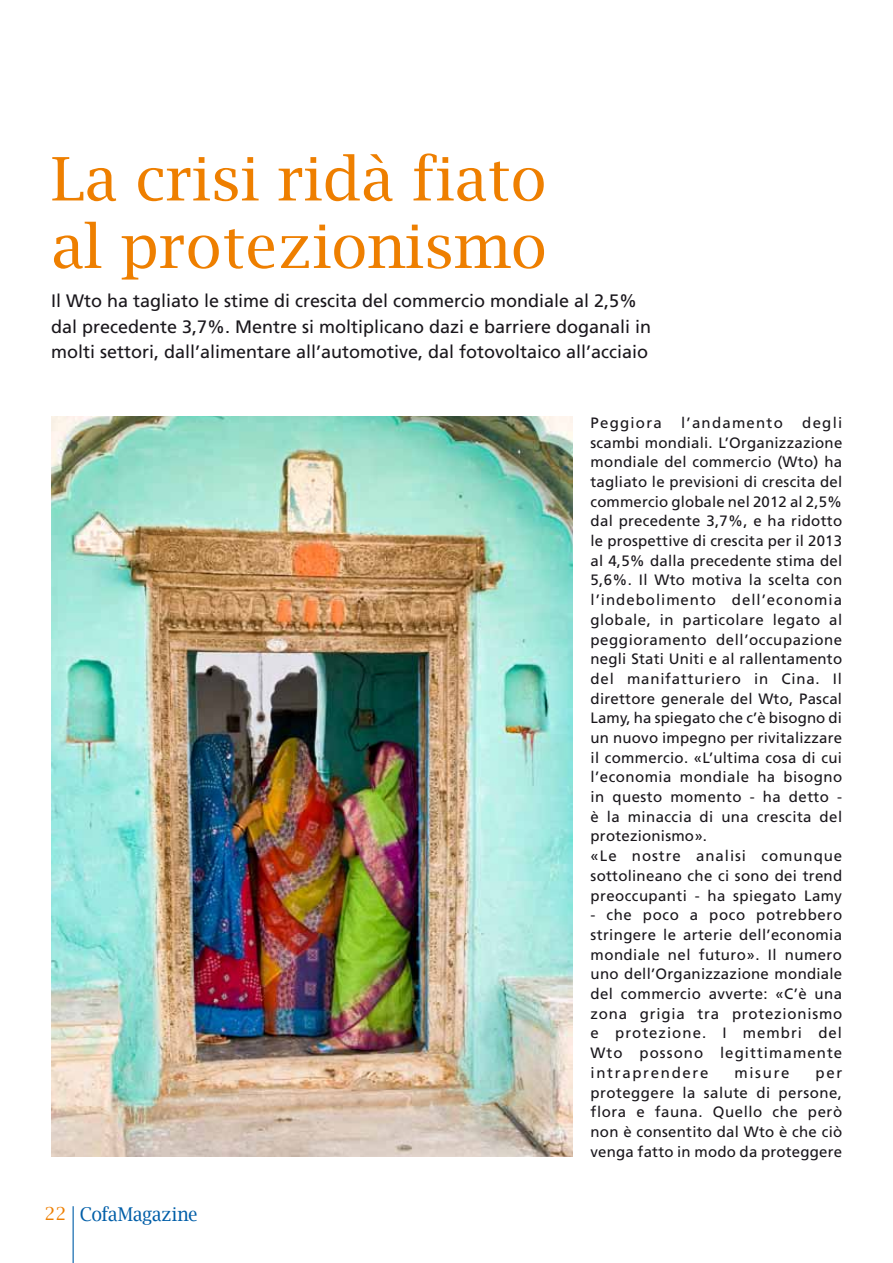
<style>
.page{position:relative;width:893px;height:1263px;background:#fff}
.page>*{position:absolute;margin:0;border:0;box-sizing:border-box;transform-origin:0 0}
.t1{font:60px/67.5px "Lucida Bright";color:#ee7f00}
.t2{font:19.05px "Lucida Bright";letter-spacing:-.02em;color:#005ea8;scale:.94 1}
.t3{font:18px/25.5px "Frutiger";color:#1a171c}
.t4{font:15px/19.6px "Frutiger";letter-spacing:.02em;color:#1a171c;text-align:justify}
.t5{font:15px "Frutiger";letter-spacing:.085em;color:#1a171c}
.s1{font-size:18px;color:#ee7f00}
</style>
<div class="page">
<hr style="left:73px;top:1206px;width:1px;height:57px;background:#005ea8">
<img style="left:51px;top:416px;width:522px;height:741px">
<h1 class="t1" style="left:51px;top:145px;width:497px">La crisi ridà fiato al protezionismo</h1>
<p class="t3" style="left:51px;top:288px;width:602px">Il Wto ha tagliato le stime di crescita del commercio mondiale al 2,5% dal precedente 3,7%. Mentre si moltiplicano dazi e barriere doganali in molti settori, dall’alimentare all’automotive, dal fotovoltaico all’acciaio</p>
<p class="t2" style="left:45px;top:1203px;width:164px"><span class="s1">22</span> CofaMagazine</p>
<p class="t4" style="left:591px;top:413px;width:253px;text-align:left;text-indent:212px">degli scambi mondiali. L’Organizzazione mondiale del commercio (Wto) ha tagliato le previsioni di crescita del commercio globale nel 2012 al 2,5% dal precedente 3,7%, e ha ridotto le prospettive di crescita per il 2013 al 4,5% dalla precedente stima del<br>5,6%. Il Wto motiva la scelta con l’indebolimento dell’economia globale, in particolare legato al peggioramento dell’occupazione negli Stati Uniti e al rallentamento del manifatturiero in Cina. Il direttore generale del Wto, Pascal<br>Lamy, ha spiegato che c’è bisogno di un nuovo impegno per rivitalizzare il commercio. «L’ultima cosa di cui l’economia mondiale ha bisogno in questo momento - ha detto - è la minaccia di una crescita del protezionismo».<br>«Le nostre analisi comunque sottolineano che ci sono dei trend preoccupanti - ha spiegato Lamy</p>
<p class="t4" style="left:591px;top:905px;width:253px">- che poco a poco potrebbero stringere le arterie dell’economia mondiale nel futuro». Il numero uno dell’Organizzazione mondiale del commercio avverte: «C’è una zona grigia tra protezionismo e protezione. I membri del Wto possono legittimamente intraprendere</p>
<p class="t5" style="left:591px;top:414px;width:73px">Peggiora</p>
<p class="t5" style="left:681px;top:414px;width:103px">l’andamento</p>
<p class="t4" style="left:734px;top:1063px;width:57px">misure</p>
<p class="t4" style="left:591px;top:1063px;width:253px;text-indent:225px">per proteggere la salute di persone, flora e fauna. Quello che però non è consentito dal Wto è che ciò venga fatto in modo da proteggere</p>
</div>
